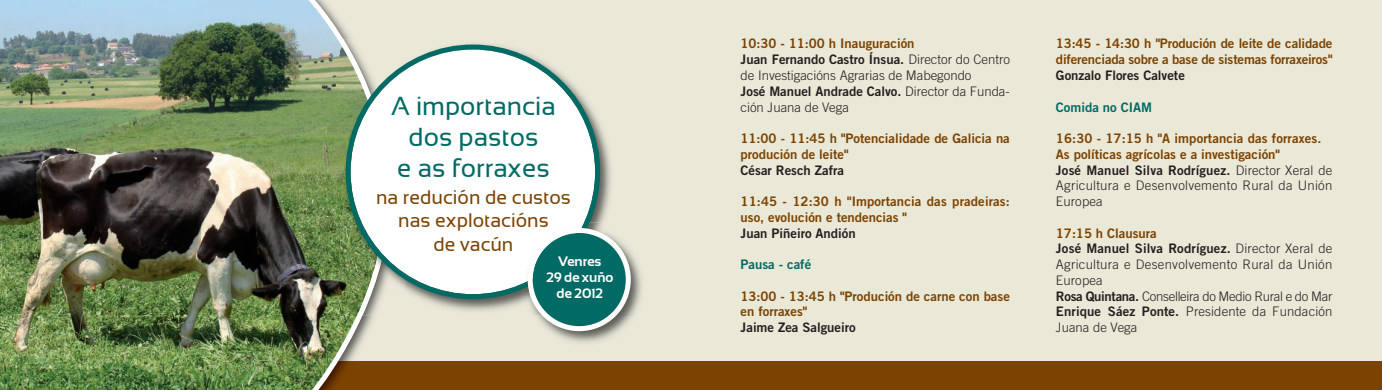
<style>
.page{position:relative;width:1382px;height:390px;background:#eae8d7}
.page>*{position:absolute;margin:0;border:0;box-sizing:border-box;transform-origin:0 0}
.t1{font:26.12px/31.2px "Sansation";color:#006a64;text-align:center}
.t2{font:19.5px/23.5px "Sansation";color:#7c4200;text-align:center}
.t3{font:700 13.62px/16.4px "Sansation";color:#fff;text-align:center}
.t4{font:13.12px/15.8px "Trade Gothic Bold Two";color:#7c4200}
.t5{font:300 13.12px/15.8px "Trade Gothic";letter-spacing:.01em;color:#231f20}
.t6{font:13.12px/15.8px "Trade Gothic Bold Two";color:#231f20}
.t7{font:13.12px "Trade Gothic Bold Two";color:#006a64}
.s1{color:#231f20}
.s2{font-family:"Trade Gothic";font-weight:300;color:#231f20}
.s3{font-family:"Trade Gothic";font-weight:300}
.s4{color:#7c4200}
.s5{font-family:"Trade Gothic Bold Two";font-weight:400}
</style>
<div class="page">
<div style="left:0;top:361px;width:1382px;height:29px;background:#7c4200"></div>
<img style="left:0;top:0;width:374px;height:390px">
<img style="left:423px;top:44px;width:188px;height:267px">
<img style="left:340px;top:39px;width:34px;height:4px">
<img style="left:340px;top:43px;width:40px;height:272px">
<svg style="left:346px;top:45px;width:254px;height:254px;background:#e3eae5"></svg>
<img style="left:522px;top:222px;width:120px;height:121px">
<img style="left:522px;top:222px;width:68px;height:67px">
<svg style="left:528px;top:228px;width:103px;height:103px;background:#51948e"></svg>
<h1 class="t1" style="left:391px;top:90px;width:166px">A importancia dos pastos<br>e as forraxes</h1>
<h2 class="t2" style="left:376px;top:185px;width:196px">na redución de custos nas explotacións<br>de vacún</h2>
<p class="t3" style="left:546px;top:253px;width:69px">Venres<br>29 de xuño de 2012</p>
<p class="t4" style="left:741px;top:37px;width:271px">10:30 - 11:00 h Inauguración<br><span class="s1">Juan Fernando Castro Ínsua.</span> <span class="s2">Director do Centro</span></p>
<p class="t5" style="left:741px;top:69px;width:232px">de Investigacións Agrarias de Mabegondo</p>
<p class="t6" style="left:741px;top:84px;width:271px">José Manuel Andrade Calvo. <span class="s3">Director da Funda-</span></p>
<p class="t5" style="left:741px;top:100px;width:110px">ción Juana de Vega</p>
<p class="t4" style="left:741px;top:132px;width:271px">11:00 - 11:45 h "Potencialidade de Galicia na produción de leite"</p>
<p class="t6" style="left:741px;top:163px;width:105px">César Resch Zafra</p>
<p class="t4" style="left:741px;top:195px;width:271px">11:45 - 12:30 h "Importancia das pradeiras: uso, evolución e tendencias "</p>
<p class="t6" style="left:741px;top:226px;width:117px">Juan Piñeiro Andión</p>
<p class="t7" style="left:741px;top:259px;width:72px">Pausa - café</p>
<p class="t4" style="left:741px;top:289px;width:271px">13:00 - 13:45 h "Produción de carne con base en forraxes"</p>
<p class="t6" style="left:741px;top:321px;width:117px">Jaime Zea Salgueiro</p>
<p class="t4" style="left:1056px;top:37px;width:278px">13:45 - 14:30 h "Produción de leite de calidade diferenciada sobre a base de sistemas forraxeiros"</p>
<p class="t6" style="left:1056px;top:69px;width:130px">Gonzalo Flores Calvete</p>
<p class="t7" style="left:1056px;top:102px;width:98px">Comida no CIAM</p>
<p class="t4" style="left:1056px;top:132px;width:278px">16:30 - 17:15 h "A importancia das forraxes.<br>As políticas agrícolas e a investigación"<br><span class="s1">José Manuel Silva Rodríguez.</span> <span class="s2">Director Xeral de</span></p>
<p class="t5" style="left:1056px;top:179px;width:278px">Agricultura e Desenvolvemento Rural da Unión<br>Europea</p>
<p class="t6" style="left:1056px;top:226px;width:278px"><span class="s4">17:15 h Clausura<br></span>José Manuel Silva Rodríguez. <span class="s3">Director Xeral de</span></p>
<p class="t5" style="left:1056px;top:258px;width:278px">Agricultura e Desenvolvemento Rural da Unión<br>Europea<br><span class="s5">Rosa Quintana.</span> Conselleira do Medio Rural e do Mar<br><span class="s5">Enrique Sáez Ponte.</span> Presidente da Fundación<br>Juana de Vega</p>
</div>
